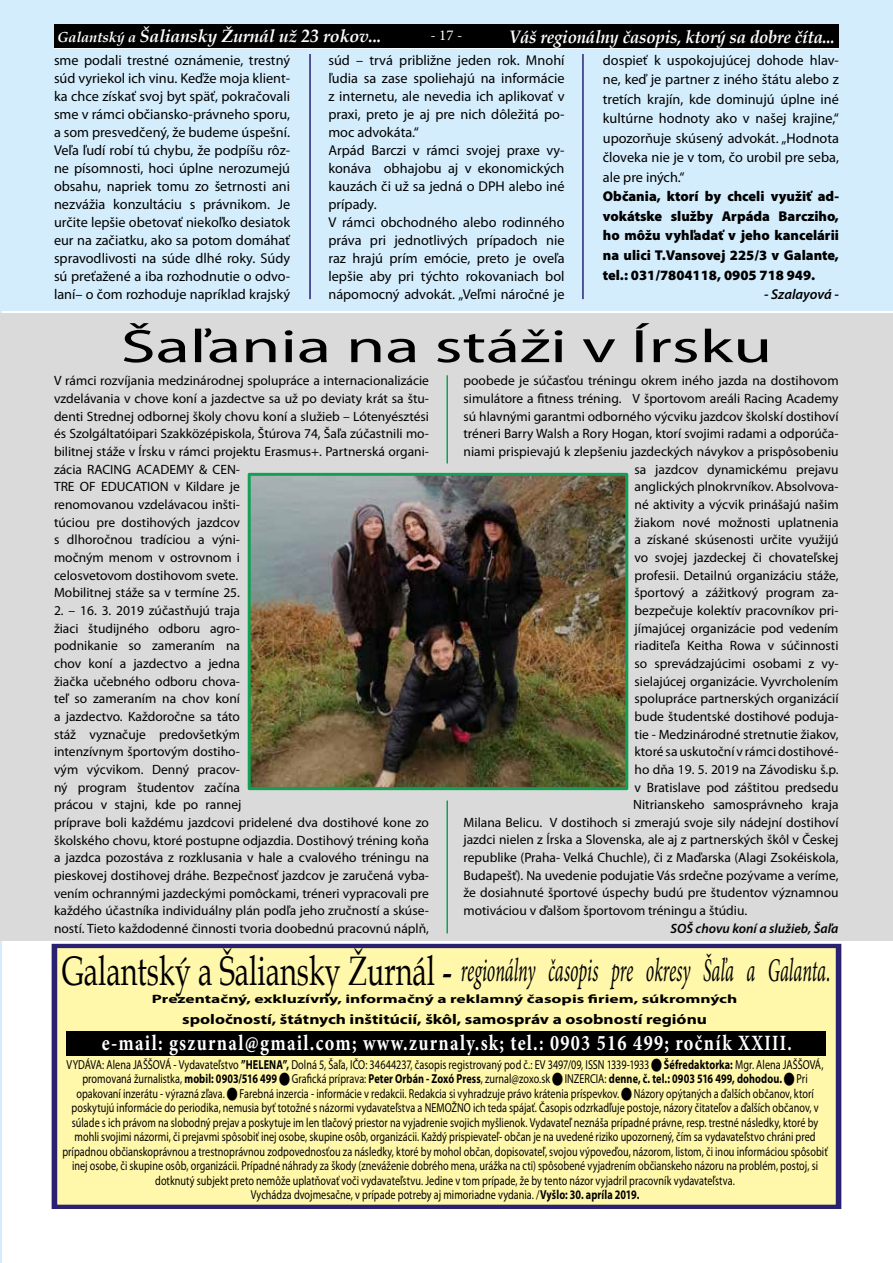
<style>
.page{position:relative;width:893px;height:1263px;background:#fff}
.page>*{position:absolute;margin:0;border:0;box-sizing:border-box;transform-origin:0 0}
.t1{font:47.1px "Myriad Pro";color:#000;scale:1.5 1}
.t2{font:italic 33.15px "Minion Pro";letter-spacing:-.005em;color:#000;scale:.54 1}
.t3{font:700 22.2px "Minion Pro";letter-spacing:.07em;color:#fff;scale:.82 1}
.t4{font:italic 700 18px "Book Antiqua";letter-spacing:-.01em;color:#fff;scale:.93 1}
.t5{font:italic 700 17.7px "Book Antiqua";letter-spacing:-.01em;color:#fff}
.t6{font:15px "Minion Pro";color:#fff}
.t7{font:14.25px/18px "Myriad Pro";color:#000;text-align:justify}
.t8{font:900 14.25px/19.5px "Myriad Pro";color:#000;text-align:justify}
.t9{font:italic 600 14.25px "Myriad Pro";color:#000}
.t10{font:700 14.1px "Myriad Pro";color:#000;scale:1.23 1}
.t11{font:13.5px/17.7px "Myriad Pro";color:#000}
.t12{font:italic 600 13.5px "Myriad Pro";color:#000}
.t13{font:13.05px/14.4px "Myriad Pro";letter-spacing:.005em;color:#000;text-align:center;scale:.78 1}
.t14{font:700 12.15px "Myriad Pro";color:#000;scale:1.44 1}
.s1{font-size:14.55px}
.s2{font-family:"Book Antiqua";font-style:normal;font-size:41.25px}
.s3{font-size:21.9px}
.s4{font-weight:700}
</style>
<div class="page">
<div style="left:54px;top:946px;width:784px;height:261px;background:#fff7a9"></div>
<div style="left:52px;top:943px;width:789px;height:266px;border:5px solid #2b2171"></div>
<div style="left:67px;top:1031px;width:759px;height:24px;background:#000"></div>
<hr style="left:0;top:0;width:1px;height:1263px;background:#d4edfc">
<div style="left:0;top:0;width:893px;height:310px;background:#d4edfc"></div>
<div style="left:0;top:314px;width:893px;height:627px;background:#dadada"></div>
<hr style="left:309px;top:54px;width:2px;height:245px;background:#2b2171">
<hr style="left:582px;top:54px;width:2px;height:245px;background:#2b2171">
<img style="left:252px;top:477px;width:372px;height:309px">
<div style="left:248px;top:473px;width:380px;height:317px;border:3px solid #11a054"></div>
<hr style="left:446px;top:375px;width:2px;height:88px;background:#11a054">
<hr style="left:446px;top:800px;width:2px;height:133px;background:#11a054">
<hr style="left:54px;top:47px;width:785px;height:2px;background:#fff">
<div style="left:54px;top:24px;width:785px;height:24px;background:#000"></div>
<h3 class="t5" style="left:57px;top:24px;width:326px"><span class="s1">Galantský a</span> Šaliansky Žurnál už 23 rokov...</h3>
<p class="t6" style="left:431px;top:26px;width:33px">- 17 -</p>
<h3 class="t4" style="left:509px;top:24px;width:352px">Váš regionálny časopis, ktorý sa dobre číta...</h3>
<p class="t7" style="left:54px;top:51px;width:238px">sme podali trestné oznámenie, trestný súd vyriekol ich vinu. Keďže moja klient&shy;ka chce získať svoj byt späť, pokračovali sme v rámci občiansko-právneho sporu, a som presvedčený, že budeme úspešní.<br>Veľa ľudí robí tú chybu, že podpíšu rôz&shy;ne písomnosti, hoci úplne nerozumejú obsahu, napriek tomu zo šetrnosti ani nezvážia konzultáciu s právnikom. Je určite lepšie obetovať niekoľko desiatok eur na začiatku, ako sa potom domáhať spravodlivosti na súde dlhé roky. Súdy sú preťažené a iba rozhodnutie o odvo&shy;laní– o čom rozhoduje napríklad krajský</p>
<p class="t7" style="left:328px;top:51px;width:238px;text-align:left">súd – trvá približne jeden rok. Mnohí ľudia sa zase spoliehajú na informácie z internetu, ale nevedia ich aplikovať v praxi, preto je aj pre nich dôležitá po&shy;moc advokáta.“<br>Arpád Barczi v rámci svojej praxe vy&shy;konáva obhajobu aj v ekonomických kauzách či už sa jedná o DPH alebo iné prípady.<br>V rámci obchodného alebo rodinného práva pri jednotlivých prípadoch nie raz hrajú prím emócie, preto je oveľa lepšie aby pri týchto rokovaniach bol nápomocný advokát. „Veľmi náročné je</p>
<p class="t7" style="left:603px;top:50px;width:238px;line-height:19.5px">dospieť k uspokojujúcej dohode hlav&shy;ne, keď je partner z iného štátu alebo z tretích krajín, kde dominujú úplne iné kultúrne hodnoty ako v našej krajine,“ upozorňuje skúsený advokát. „Hodnota človeka nie je v tom, čo urobil pre seba, ale pre iných.“</p>
<p class="t8" style="left:603px;top:187px;width:238px">Občania, ktorí by chceli využiť ad&shy;vokátske služby Arpáda Barcziho, ho môžu vyhľadať v jeho kancelárii na ulici T.Vansovej 225/3 v Galante, tel.: 031/7804118, 0905 718 949.</p>
<p class="t9" style="left:764px;top:286px;width:76px">- Szalayová -</p>
<h1 class="t1" style="left:121px;top:321px;width:436px">Šaľania na stáži v Írsku</h1>
<p class="t11" style="left:54px;top:372px;width:377px">V rámci rozvíjania medzinárodnej spolupráce a internacionalizácie vzdelávania v chove koní a jazdectve sa už po deviaty krát sa štu&shy;denti Strednej odbornej školy chovu koní a služieb – Lótenyésztési és Szolgáltatóipari Szakközépiskola, Štúrova 74, Šaľa zúčastnili mo&shy;bilitnej stáže v Írsku v rámci projektu Erasmus+. Partnerská organi&shy;zácia RACING ACADEMY &amp; CEN-<br>TRE OF EDUCATION v Kildare je<br>renomovanou vzdelávacou inšti-<br>túciou pre dostihových jazdcov<br>s dlhoročnou tradíciou a výni-<br>močným menom v ostrovnom i<br>celosvetovom dostihovom svete.<br>Mobilitnej stáže sa v termíne 25.</p>
<p class="t11" style="left:54px;top:602px;width:377px">2. – 16. 3. 2019 zúčastňujú traja<br>žiaci študijného odboru agro-<br>podnikanie so zameraním na<br>chov koní a jazdectvo a jedna<br>žiačka učebného odboru chova-<br>teľ so zameraním na chov koní<br>a jazdectvo. Každoročne sa táto<br>stáž vyznačuje predovšetkým<br>intenzívnym športovým dostiho-<br>vým výcvikom. Denný pracov-<br>ný program študentov začína<br>prácou v stajni, kde po rannej<br>príprave boli každému jazdcovi pridelené dva dostihové kone zo školského chovu, ktoré postupne odjazdia. Dostihový tréning koňa a jazdca pozostáva z rozklusania v hale a cvalového tréningu na pieskovej dostihovej dráhe. Bezpečnosť jazdcov je zaručená vyba&shy;vením ochrannými jazdeckými pomôckami, tréneri vypracovali pre každého účastníka individuálny plán podľa jeho zručností a skúse&shy;ností. Tieto každodenné činnosti tvoria doobednú pracovnú náplň,</p>
<p class="t11" style="left:463px;top:372px;width:377px">poobede je súčasťou tréningu okrem iného jazda na dostihovom</p>
<p class="t11" style="left:463px;top:390px;width:377px">simulátore a fitness tréning. V športovom areáli Racing Academy</p>
<p class="t11" style="left:463px;top:407px;width:377px">sú hlavnými garantmi odborného výcviku jazdcov školskí dostihoví</p>
<p class="t11" style="left:463px;top:425px;width:377px">tréneri Barry Walsh a Rory Hogan, ktorí svojimi radami a odporúča-</p>
<p class="t11" style="left:463px;top:443px;width:377px">niami prispievajú k zlepšeniu jazdeckých návykov a prispôsobeniu</p>
<p class="t11" style="left:634px;top:460px;width:206px">sa jazdcov dynamickému prejavu</p>
<p class="t11" style="left:634px;top:478px;width:206px">anglických plnokrvníkov. Absolvova-</p>
<p class="t11" style="left:634px;top:496px;width:206px">né aktivity a výcvik prinášajú našim</p>
<p class="t11" style="left:634px;top:513px;width:206px">žiakom nové možnosti uplatnenia</p>
<p class="t11" style="left:634px;top:531px;width:205px">a získané skúsenosti určite využijú</p>
<p class="t11" style="left:634px;top:549px;width:206px">vo svojej jazdeckej či chovateľskej</p>
<p class="t11" style="left:634px;top:566px;width:205px">profesii. Detailnú organizáciu stáže,</p>
<p class="t11" style="left:634px;top:584px;width:205px">športový a zážitkový program za-</p>
<p class="t11" style="left:634px;top:602px;width:205px">bezpečuje kolektív pracovníkov pri-</p>
<p class="t11" style="left:634px;top:619px;width:206px">jímajúcej organizácie pod vedením</p>
<p class="t11" style="left:634px;top:637px;width:205px">riaditeľa Keitha Rowa v súčinnosti</p>
<p class="t11" style="left:634px;top:655px;width:205px">so sprevádzajúcimi osobami z vy-</p>
<p class="t11" style="left:634px;top:672px;width:206px">sielajúcej organizácie. Vyvrcholením</p>
<p class="t11" style="left:634px;top:690px;width:205px">spolupráce partnerských organizácií</p>
<p class="t11" style="left:634px;top:708px;width:205px">bude študentské dostihové poduja-</p>
<p class="t11" style="left:634px;top:725px;width:206px">tie - Medzinárodné stretnutie žiakov,</p>
<p class="t11" style="left:634px;top:743px;width:205px">ktoré sa uskutoční v rámci dostihové-</p>
<p class="t11" style="left:634px;top:761px;width:206px">ho dňa 19. 5. 2019 na Závodisku š.p.</p>
<p class="t11" style="left:634px;top:778px;width:205px">v Bratislave pod záštitou predsedu</p>
<p class="t11" style="left:633px;top:796px;width:207px">Nitrianskeho samosprávneho kraja</p>
<p class="t11" style="left:463px;top:814px;width:377px">Milana Belicu. V dostihoch si zmerajú svoje sily nádejní dostihoví</p>
<p class="t11" style="left:463px;top:831px;width:377px">jazdci nielen z Írska a Slovenska, ale aj z partnerských škôl v Českej</p>
<p class="t11" style="left:463px;top:849px;width:377px">republike (Praha- Velká Chuchle), či z Maďarska (Alagi Zsokéiskola,</p>
<p class="t11" style="left:463px;top:867px;width:377px">Budapešť). Na uvedenie podujatie Vás srdečne pozývame a veríme,</p>
<p class="t11" style="left:463px;top:884px;width:377px">že dosiahnuté športové úspechy budú pre študentov významnou</p>
<p class="t11" style="left:463px;top:902px;width:285px">motiváciou v ďalšom športovom tréningu a štúdiu.</p>
<p class="t12" style="left:671px;top:921px;width:169px">SOŠ chovu koní a služieb, Šaľa</p>
<h2 class="t2" style="left:62px;top:951px;width:1425px"><span class="s2">Galantský a Šaliansky Žurnál -</span> regionálny časopis pre okresy Šaľa a Galanta.</h2>
<h3 class="t3" style="left:102px;top:1029px;width:843px">e-mail: gszurnal@gmail.com; www.zurnaly.sk; tel.: 0903 516 499; ročník <span class="s3">XXIII.</span></h3>
<p class="t13" style="left:62px;top:1057px;width:983px">VYDÁVA: Alena JAŠŠOVÁ - Vydavateľstvo <span class="s4">”HELENA”,</span> Dolná 5, Šaľa, IČO: 34644237, časopis registrovaný pod č.: EV 3497/09, ISSN 1339-1933 ■ <span class="s4">Šéfredaktorka:</span> Mgr. Alena JAŠŠOVÁ, promovaná žurnalistka, <span class="s4">mobil: 0903/516 499</span> ■ Grafická príprava: <span class="s4">Peter Orbán - Zoxó Press</span>, zurnal@zoxo.sk ■ INZERCIA: <span class="s4">denne, č. tel.: 0903 516 499, dohodou.</span> ■ Pri opakovaní inzerátu - výrazná zľava. ■ Farebná inzercia - informácie v redakcii. Redakcia si vyhradzuje právo krátenia príspevkov. ■ Názory opýtaných a ďalších občanov, ktorí poskytujú informácie do periodika, nemusia byť totožné s názormi vydavateľstva a NEMOŽNO ich teda spájať. Časopis odzrkadľuje postoje, názory čitateľov a ďalších občanov, v súlade s ich právom na slobodný prejav a poskytuje im len tlačový priestor na vyjadrenie svojich myšlienok. Vydavateľ neznáša prípadné právne, resp. trestné následky, ktoré by mohli svojimi názormi, či prejavmi spôsobiť inej osobe, skupine osôb, organizácii. Každý prispievateľ- občan je na uvedené riziko upozornený, čím sa vydavateľstvo chráni pred prípadnou občianskoprávnou a trestnoprávnou zodpovednosťou za následky, ktoré by mohol občan, dopisovateľ, svojou výpoveďou, názorom, listom, či inou informáciou spôsobiť inej osobe, či skupine osôb, organizácii. Prípadné náhrady za škody (zneváženie dobrého mena, urážka na cti) spôsobené vyjadrením občianskeho názoru na problém, postoj, si dotknutý subjekt preto nemôže uplatňovať voči vydavateľstvu. Jedine v tom prípade, že by tento názor vyjadril pracovník vydavateľstva.<br>Vychádza dvojmesačne, v prípade potreby aj mimoriadne vydania. /<span class="s4">Vyšlo: 30. apríla 2019.</span></p>
<p class="t14" style="left:152px;top:992px;width:408px">Prezentačný, exkluzívny, informačný a reklamný časopis firiem, súkromných</p>
<p class="t10" style="left:182px;top:1011px;width:428px">spoločností, štátnych inštitúcií, škôl, samospráv a osobností regiónu</p>
</div>
